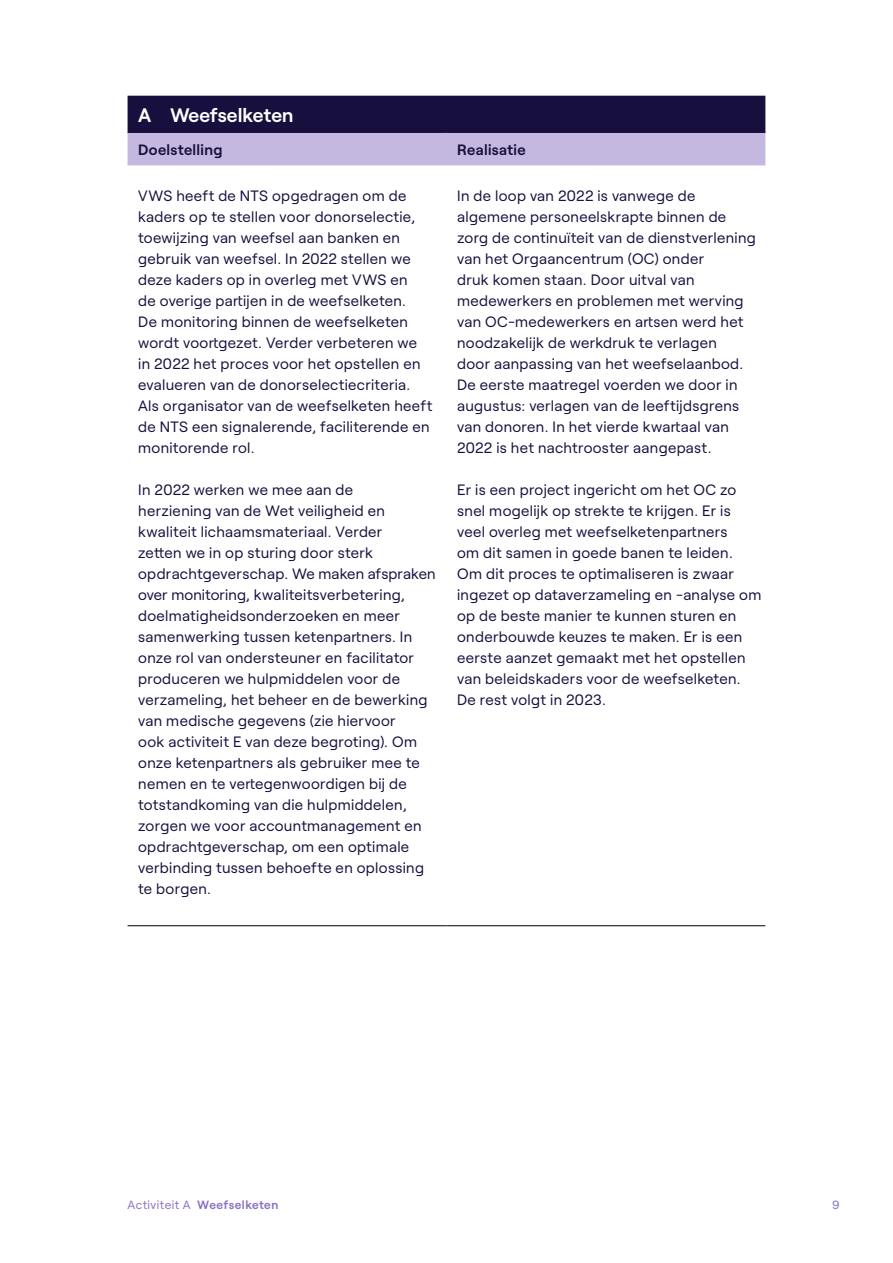
<style>
.page{position:relative;width:893px;height:1263px;background:#fff}
.page>*{position:absolute;margin:0;border:0;box-sizing:border-box;transform-origin:0 0}
.t1{font:600 19.5px "Roobert";letter-spacing:-.005em;color:#fff}
.t2{font:15px/21px "Roobert";letter-spacing:.02em;color:#170f3d}
.t3{font:600 15px "Roobert";letter-spacing:.02em;color:#170f3d}
.t4{font:600 12px "Roobert";letter-spacing:.035em;color:#8970c2}
.t5{font:12px "Roobert";color:#8970c2}
.s1{font-weight:400}
</style>
<div class="page">
<svg style="left:128px;top:96px;width:637px;height:70px;background:#6a608b"></svg>
<hr style="left:446px;top:132px;width:319px;height:1px;background:#170f3d">
<hr style="left:128px;top:132px;width:318px;height:1px;background:#170f3d">
<hr style="left:128px;top:925px;width:318px;height:1px;background:#000">
<hr style="left:446px;top:925px;width:319px;height:1px;background:#000">
<h1 class="t1" style="left:138px;top:100px;width:157px">A Weefselketen</h1>
<p class="t3" style="left:138px;top:138px;width:86px">Doelstelling</p>
<p class="t3" style="left:457px;top:138px;width:70px">Realisatie</p>
<p class="t2" style="left:138px;top:184px;width:296px">VWS heeft de NTS opgedragen om de kaders op te stellen voor donorselectie, toewijzing van weefsel aan banken en gebruik van weefsel. In 2022 stellen we deze kaders op in overleg met VWS en<br>de overige partijen in de weefselketen.<br>De monitoring binnen de weefselketen wordt voortgezet. Verder verbeteren we in 2022 het proces voor het opstellen en evalueren van de donorselectiecriteria.<br>Als organisator van de weefselketen heeft de NTS een signalerende, faciliterende en monitorende rol.</p>
<p class="t2" style="left:138px;top:478px;width:299px">In 2022 werken we mee aan de<br>herziening van de Wet veiligheid en kwaliteit lichaamsmateriaal. Verder<br>zetten we in op sturing door sterk opdrachtgeverschap. We maken afspraken over monitoring, kwaliteitsverbetering, doelmatigheidsonderzoeken en meer samenwerking tussen ketenpartners. In onze rol van ondersteuner en facilitator produceren we hulpmiddelen voor de verzameling, het beheer en de bewerking van medische gegevens (zie hiervoor<br>ook activiteit E van deze begroting). Om onze ketenpartners als gebruiker mee te nemen en te vertegenwoordigen bij de totstandkoming van die hulpmiddelen, zorgen we voor accountmanagement en opdrachtgeverschap, om een optimale verbinding tussen behoefte en oplossing te borgen.</p>
<p class="t2" style="left:457px;top:184px;width:300px">In de loop van 2022 is vanwege de algemene personeelskrapte binnen de zorg de continuïteit van de dienstverlening van het Orgaancentrum (OC) onder<br>druk komen staan. Door uitval van medewerkers en problemen met werving van OC-medewerkers en artsen werd het noodzakelijk de werkdruk te verlagen<br>door aanpassing van het weefselaanbod.<br>De eerste maatregel voerden we door in augustus: verlagen van de leeftijdsgrens van donoren. In het vierde kwartaal van 2022 is het nachtrooster aangepast.</p>
<p class="t2" style="left:457px;top:478px;width:306px">Er is een project ingericht om het OC zo snel mogelijk op strekte te krijgen. Er is veel overleg met weefselketenpartners<br>om dit samen in goede banen te leiden.<br>Om dit proces te optimaliseren is zwaar ingezet op dataverzameling en -analyse om op de beste manier te kunnen sturen en onderbouwde keuzes te maken. Er is een eerste aanzet gemaakt met het opstellen van beleidskaders voor de weefselketen.<br>De rest volgt in 2023.</p>
<p class="t4" style="left:128px;top:1195px;width:152px"><span class="s1">Activiteit A</span> Weefselketen</p>
<p class="t5" style="left:832px;top:1195px;width:9px">9</p>
</div>
